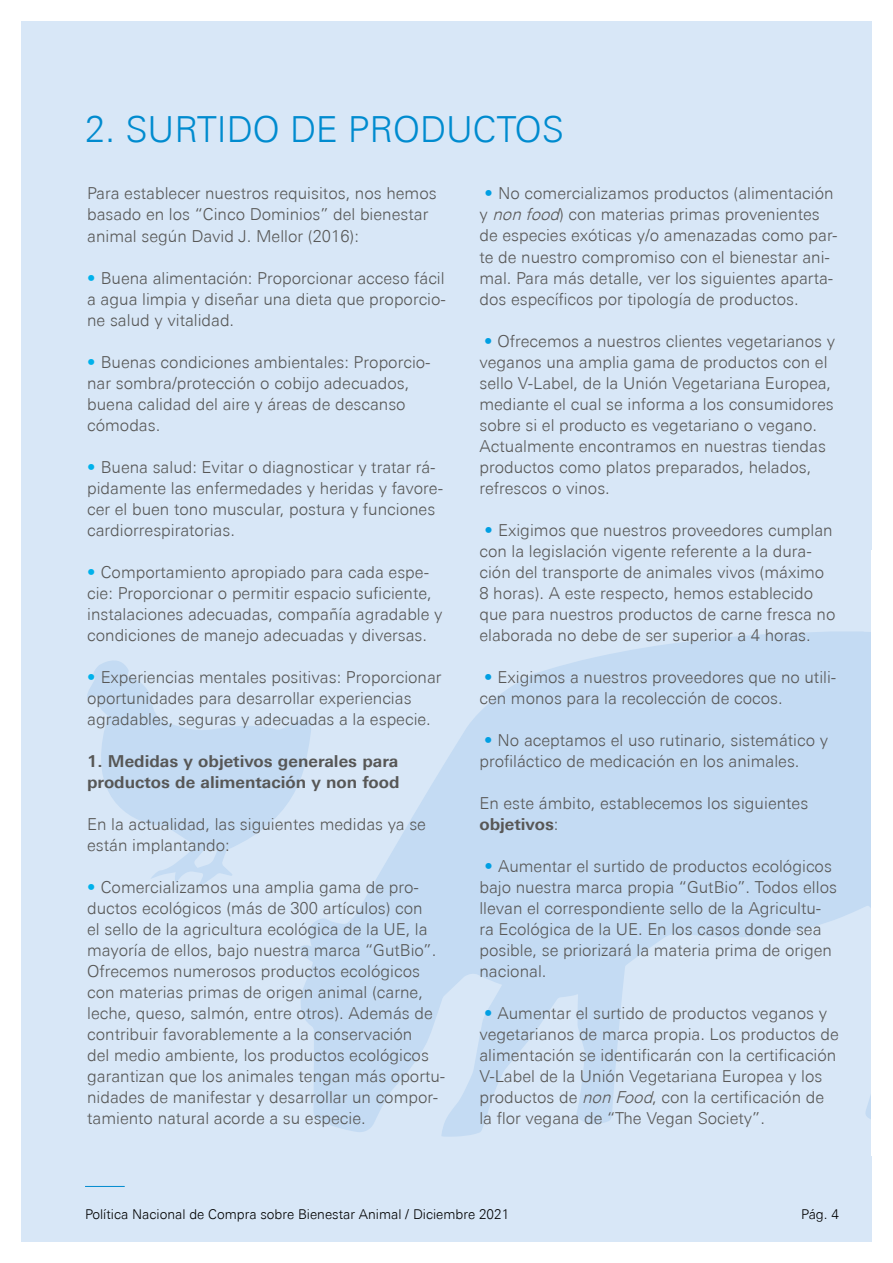
<style>
.page{position:relative;width:893px;height:1263px;background:#fff}
.page>*{position:absolute;margin:0;border:0;box-sizing:border-box;transform-origin:0 0}
.t1{font:300 36px "Univers Next Pro";color:#008bcf}
.t2{font:300 16.5px/21px "Univers Next Pro";color:#585756}
.t3{font:300 16.5px/21px "Univers Next Pro";color:#575756}
.t4{font:700 16.5px/21px "Univers Next Pro";color:#575756}
.t5{font:300 13.5px "Univers Next Pro";color:#000}
.s1{font-weight:700;color:#00b1eb}
.s2{font-weight:700;color:#009fe3}
.s3{font-style:italic}
.s4{font-weight:700}
</style>
<div class="page">
<div style="left:21px;top:21px;width:851px;height:1221px;background:#d8e7f7"></div>
<svg style="left:300px;top:631px;width:572px;height:509px;fill:#c4dbf3"></svg>
<hr style="left:85px;top:1186px;width:40px;height:1px;background:#008bcf">
<svg style="left:87px;top:651px;width:225px;height:235px"></svg>
<h1 class="t1" style="left:85px;top:108px;width:480px">2. SURTIDO DE PRODUCTOS</h1>
<p class="t3" style="left:87px;top:183px;width:351px">Para establecer nuestros requisitos, nos hemos basado en los “Cinco Dominios” del bienestar animal según David J. Mellor (2016):</p>
<p class="t3" style="left:87px;top:267px;width:360px;text-align:justify"><span class="s1">•</span> Buena alimentación: Proporcionar acceso fácil a agua limpia y diseñar una dieta que proporcio&shy;ne salud y vitalidad.</p>
<p class="t3" style="left:87px;top:351px;width:345px"><span class="s1">•</span> Buenas condiciones ambientales: Proporcio&shy;nar sombra/protección o cobijo adecuados, buena calidad del aire y áreas de descanso cómodas.</p>
<p class="t3" style="left:87px;top:456px;width:357px"><span class="s1">•</span> Buena salud: Evitar o diagnosticar y tratar rá&shy;pidamente las enfermedades y heridas y favore&shy;cer el buen tono muscular, postura y funciones cardiorrespiratorias.</p>
<p class="t3" style="left:87px;top:561px;width:357px"><span class="s1">•</span> Comportamiento apropiado para cada espe&shy;cie: Proporcionar o permitir espacio suficiente, instalaciones adecuadas, compañía agradable y condiciones de manejo adecuadas y diversas.</p>
<p class="t3" style="left:87px;top:666px;width:356px"><span class="s1">•</span> Experiencias mentales positivas: Proporcionar oportunidades para desarrollar experiencias agradables, seguras y adecuadas a la especie.</p>
<p class="t4" style="left:87px;top:750px;width:314px">1. Medidas y objetivos generales para productos de alimentación y non food</p>
<p class="t3" style="left:87px;top:813px;width:340px">En la actualidad, las siguientes medidas ya se están implantando:</p>
<p class="t3" style="left:87px;top:876px;width:360px"><span class="s1">•</span> Comercializamos una amplia gama de pro&shy;ductos ecológicos (más de 300 artículos) con<br>el sello de la agricultura ecológica de la UE, la mayoría de ellos, bajo nuestra marca “GutBio”.<br>Ofrecemos numerosos productos ecológicos con materias primas de origen animal (carne, leche, queso, salmón, entre otros). Además de contribuir favorablemente a la conservación<br>del medio ambiente, los productos ecológicos garantizan que los animales tengan más oportu&shy;nidades de manifestar y desarrollar un compor&shy;tamiento natural acorde a su especie.</p>
<p class="t2" style="left:479px;top:183px;width:360px;text-indent:5px"><span class="s2">•</span> No comercializamos productos (alimentación y <span class="s3">non food</span>) con materias primas provenientes de especies exóticas y/o amenazadas como par&shy;te de nuestro compromiso con el bienestar ani&shy;mal. Para más detalle, ver los siguientes aparta&shy;dos específicos por tipología de productos.</p>
<p class="t2" style="left:479px;top:330px;width:357px"><span class="s2">•</span> Ofrecemos a nuestros clientes vegetarianos y veganos una amplia gama de productos con el sello V-Label, de la Unión Vegetariana Europea, mediante el cual se informa a los consumidores sobre si el producto es vegetariano o vegano.<br>Actualmente encontramos en nuestras tiendas productos como platos preparados, helados, refrescos o vinos.</p>
<p class="t2" style="left:479px;top:519px;width:358px;text-indent:5px"><span class="s2">•</span> Exigimos que nuestros proveedores cumplan con la legislación vigente referente a la dura&shy;ción del transporte de animales vivos (máximo 8 horas). A este respecto, hemos establecido que para nuestros productos de carne fresca no elaborada no debe de ser superior a 4 horas.</p>
<p class="t2" style="left:479px;top:666px;width:358px"><span class="s2">•</span> Exigimos a nuestros proveedores que no utili&shy;cen monos para la recolección de cocos.</p>
<p class="t2" style="left:479px;top:729px;width:350px"><span class="s2">•</span> No aceptamos el uso rutinario, sistemático y profiláctico de medicación en los animales.</p>
<p class="t2" style="left:479px;top:792px;width:330px">En este ámbito, establecemos los siguientes <span class="s4">objetivos</span>:</p>
<p class="t2" style="left:479px;top:855px;width:359px;text-indent:5px"><span class="s2">•</span> Aumentar el surtido de productos ecológicos bajo nuestra marca propia “GutBio”. Todos ellos llevan el correspondiente sello de la Agricultu&shy;ra Ecológica de la UE. En los casos donde sea posible, se priorizará la materia prima de origen nacional.</p>
<p class="t2" style="left:479px;top:1002px;width:361px"><span class="s2">•</span> Aumentar el surtido de productos veganos y vegetarianos de marca propia. Los productos de alimentación se identificarán con la certificación V-Label de la Unión Vegetariana Europea y los productos de <span class="s3">non Food</span>, con la certificación de la flor vegana de “The Vegan Society”.</p>
<p class="t5" style="left:85px;top:1206px;width:356px">Intern tional Buying P licy for Cotton | A of January 2020</p>
<p class="t5" style="left:797px;top:1206px;width:43px">Seite 4</p>
<p class="t5" style="left:85px;top:1206px;width:426px">Política Nacional de Compra sobre Bienestar Animal / Diciembre 2021</p>
<p class="t5" style="left:801px;top:1206px;width:28px">Pág.</p>
</div>
